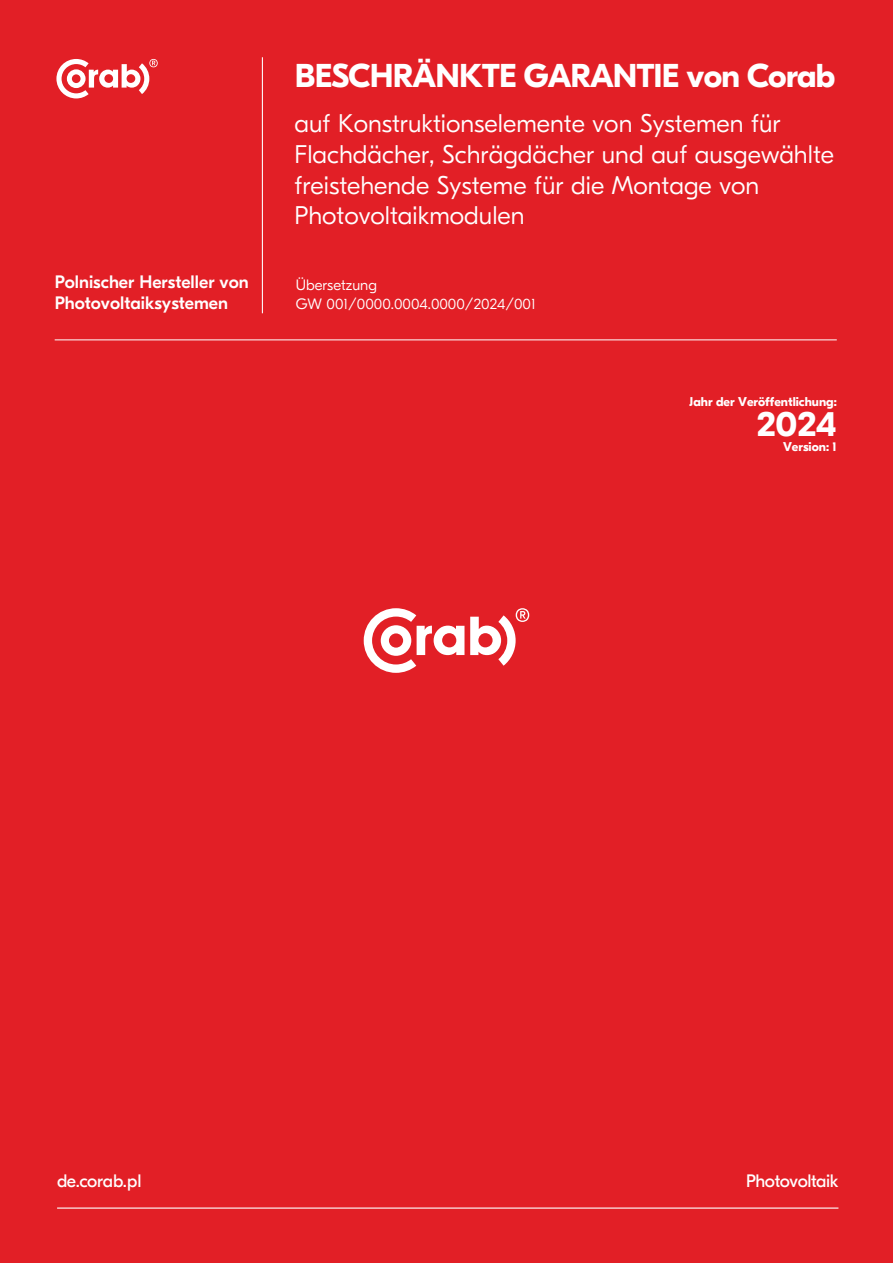
<style>
.page{position:relative;width:893px;height:1263px;background:#e21f26}
.page>*{position:absolute;margin:0;border:0;box-sizing:border-box;transform-origin:0 0}
.t1{font:700 35.25px "GT Eesti Pro Display";color:#fff}
.t2{font:700 33px "GT Eesti Pro Display";letter-spacing:-.025em;color:#fff}
.t3{font:300 25.5px/30.6px "GT Eesti Pro Display";color:#fff}
.t4{font:500 18px/21.6px "GT Eesti Pro Display";color:#fff}
.t5{font:18px "GT Eesti Pro Display";letter-spacing:-.025em;color:#fff}
.t6{font:300 15px/18px "GT Eesti Pro Display";color:#fff}
.t7{font:700 12.75px "GT Eesti Pro Display";color:#fff}
</style>
<div class="page">
<hr style="left:55px;top:339px;width:782px;height:1px;background:#fff">
<hr style="left:262px;top:57px;width:1px;height:256px;background:#fff">
<svg style="left:56px;top:59px;width:102px;height:39px"></svg>
<svg style="left:364px;top:608px;width:100px;height:65px"></svg>
<svg style="left:470px;top:608px;width:59px;height:58px"></svg>
<hr style="left:57px;top:1207px;width:781px;height:1px;background:#fff">
<p class="t4" style="left:55px;top:271px;width:196px">Polnischer Hersteller von<br>Photovoltaiksystemen</p>
<p class="t2" style="left:295px;top:58px;width:542px">BESCHRÄNKTE GARANTIE von Corab</p>
<p class="t3" style="left:295px;top:109px;width:541px">auf Konstruktionselemente von Systemen für Flachdächer, Schrägdächer und auf ausgewählte freistehende Systeme für die Montage von Photovoltaikmodulen</p>
<p class="t6" style="left:296px;top:277px;width:241px">Übersetzung<br>GW 001/0000.0004.0000/2024/001</p>
<p class="t7" style="left:690px;top:395px;width:149px">Jahr der Veröffentlichung:</p>
<h1 class="t1" style="left:757px;top:404px;width:82px">2024</h1>
<p class="t7" style="left:783px;top:440px;width:55px">Version: 1</p>
<p class="t5" style="left:57px;top:1171px;width:86px">de.corab.pl</p>
<p class="t5" style="left:746px;top:1171px;width:94px">Photovoltaik</p>
</div>
